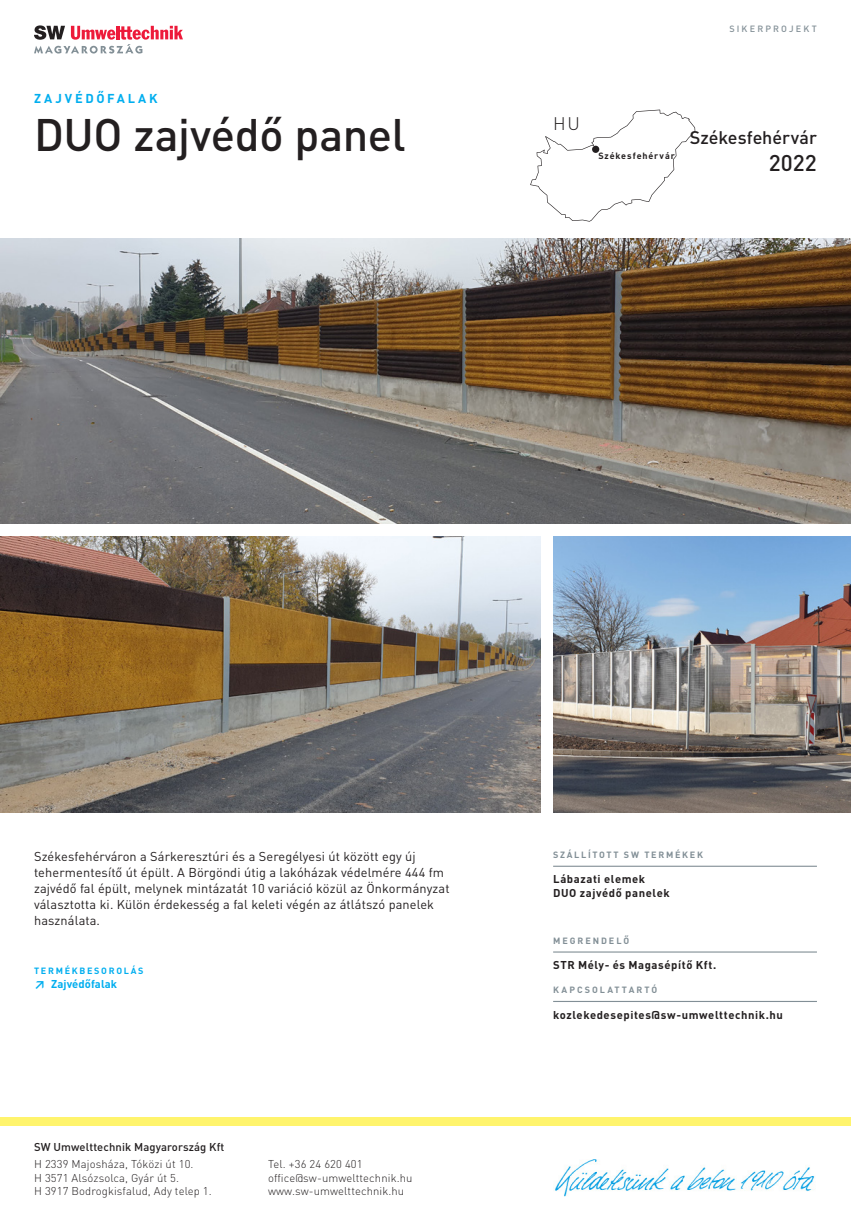
<style>
.page{position:relative;width:851px;height:1221px;background:#fff}
.page>*{position:absolute;margin:0;border:0;box-sizing:border-box;transform-origin:0 0}
.Referenz_Titel{font:500 45px "DIN Pro";letter-spacing:-.01em;color:#231f20}
.Ort_Datum{font:500 22.5px "DIN Pro";color:#231f20}
.Ort_Datum-2{font:500 18px "DIN Pro";letter-spacing:-.005em;color:#231f20}
.t1{font:300 18px "DIN Pro";color:#231f20}
.Fliesstext_Info{font:12.75px/16.2px "DIN Pro";letter-spacing:.01em;color:#231f20}
.Produktkategorie{font:700 12.75px "DIN Pro";letter-spacing:.22em;color:#00aeef}
.t2{font:300 11.25px/13.5px "DIN Pro";letter-spacing:.01em;color:#231f20}
.Referenz_Fact_Inhalt{font:700 11.25px "DIN Pro";letter-spacing:.05em;color:#231f20}
.t3{font:500 11.25px "DIN Pro";letter-spacing:.01em;color:#231f20}
.t4{font:700 11.25px "DIN Pro";letter-spacing:.01em;color:#00aeef}
.Referenz_Fact_H4{font:700 9px "DIN Pro";letter-spacing:.22em;color:#828f96}
.Referenz_Facts_H3{font:700 9px "DIN Pro";letter-spacing:.19em;color:#828f96}
.Fliesstext_Info-2{font:700 9px "DIN Pro";letter-spacing:.19em;color:#00aeef}
.Ortsnamen{font:700 9px "DIN Pro";letter-spacing:.1em;color:#231f20}
.t5{font:500 9px "DIN Pro";letter-spacing:.24em;color:#828f96}
</style>
<div class="page">
<img style="left:0;top:238px;width:850px;height:285px">
<img style="left:0;top:536px;width:540px;height:276px">
<img style="left:553px;top:536px;width:297px;height:276px">
<div style="left:0;top:1117px;width:850px;height:8px;background:#fff46d"></div>
<svg style="left:530px;top:110px;width:165px;height:112px"></svg>
<svg style="left:34px;top:25px;width:149px;height:29px"></svg>
<hr style="left:553px;top:865px;width:263px;height:1px;background:#828f96">
<hr style="left:553px;top:951px;width:263px;height:1px;background:#828f96">
<hr style="left:553px;top:1000px;width:263px;height:1px;background:#828f96">
<img style="left:555px;top:1159px;width:260px;height:37px">
<div style="left:592px;top:146px;width:7px;height:7px;background:#231f20;border-radius:50%"></div>
<p class="Produktkategorie" style="left:34px;top:90px;width:125px">ZAJVÉDŐFALAK</p>
<p class="Referenz_Titel" style="left:34px;top:104px;width:373px">DUO zajvédő panel</p>
<p class="t5" style="left:729px;top:23px;width:89px">SIKERPROJEKT</p>
<h3 class="t1" style="left:553px;top:111px;width:28px">HU</h3>
<p class="Ortsnamen" style="left:598px;top:149px;width:78px">Székesfehérvár</p>
<p class="Ort_Datum-2" style="left:689px;top:125px;width:129px">Székesfehérvár</p>
<p class="Ort_Datum" style="left:768px;top:147px;width:50px">2022</p>
<p class="Fliesstext_Info" style="left:34px;top:847px;width:417px">Székesfehérváron a Sárkeresztúri és a Seregélyesi út között egy új tehermentesítő út épült. A Börgöndi útig a lakóházak védelmére 444 fm zajvédő fal épült, melynek mintázatát 10 variáció közül az Önkormányzat választotta ki. Külön érdekesség a fal keleti végén az átlátszó panelek használata.</p>
<p class="Fliesstext_Info-2" style="left:34px;top:964px;width:111px">TERMÉKBESOROLÁS</p>
<p class="t4" style="left:34px;top:975px;width:85px">↗ Zajvédőfalak</p>
<p class="t3" style="left:34px;top:1138px;width:192px">SW Umwelttechnik Magyarország Kft</p>
<p class="t2" style="left:34px;top:1157px;width:179px">H 2339 Majosháza, Tóközi út 10.<br>H 3571 Alsózsolca, Gyár út 5.<br>H 3917 Bodrogkisfalud, Ady telep 1.</p>
<p class="t2" style="left:268px;top:1157px;width:146px">Tel. +36 24 620 401 office@sw-umwelttechnik.hu www.sw-umwelttechnik.hu</p>
<p class="Referenz_Facts_H3" style="left:553px;top:848px;width:151px">SZÁLLÍTOTT SW TERMÉKEK</p>
<p class="Referenz_Fact_Inhalt" style="left:553px;top:871px;width:93px">Lábazati elemek</p>
<p class="Referenz_Fact_Inhalt" style="left:553px;top:885px;width:118px">DUO zajvédő panelek</p>
<p class="Referenz_Fact_H4" style="left:553px;top:934px;width:78px">MEGRENDELŐ</p>
<p class="Referenz_Fact_Inhalt" style="left:553px;top:957px;width:165px">STR Mély- és Magasépítő Kft.</p>
<p class="Referenz_Fact_H4" style="left:553px;top:983px;width:106px">KAPCSOLATTARTÓ</p>
<p class="Referenz_Fact_Inhalt" style="left:553px;top:1006px;width:231px">kozlekedesepites@sw-umwelttechnik.hu</p>
</div>
